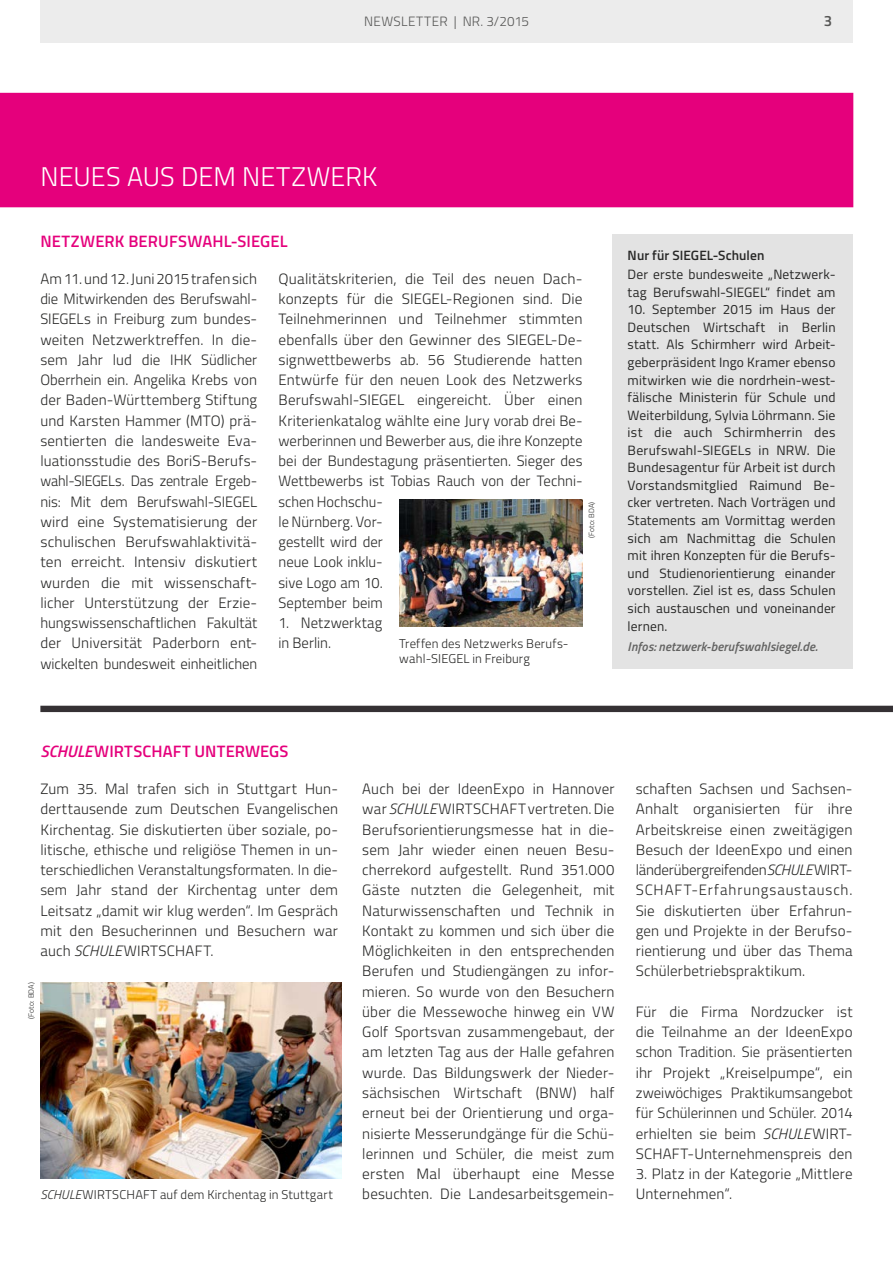
<style>
.page{position:relative;width:893px;height:1263px;background:#fff}
.page>*{position:absolute;margin:0;border:0;box-sizing:border-box;transform-origin:0 0}
.t1{font:300 27px "Titillium";color:#fff}
.t2{font:600 16.5px "Titillium";letter-spacing:.01em;color:#e5007c}
.t3{font:300 15px/20.2px "Titillium";letter-spacing:.01em;color:#272726}
.t4{font:600 15px "Titillium";color:#565655}
.t5{font:13.5px/17.5px "Titillium";letter-spacing:.01em;color:#272726}
.t6{font:300 13.5px "Titillium";letter-spacing:.015em;color:#565655}
.t7{font:600 13.5px "Titillium";letter-spacing:.005em;color:#272726}
.t8{font:300 12.75px "Titillium";letter-spacing:.015em;color:#272726}
.t9{font:italic 600 12.75px "Titillium";letter-spacing:.01em;color:#626261}
.t10{font:300 7.5px "Titillium";letter-spacing:.025em;color:#272726}
.s1{font-style:italic}
</style>
<div class="page">
<div style="left:40px;top:0;width:813px;height:43px;background:#ececec"></div>
<div style="left:0;top:93px;width:853px;height:114px;background:#e5007c"></div>
<div style="left:40px;top:706px;width:853px;height:6px;background:#353134"></div>
<div style="left:612px;top:234px;width:241px;height:434px;background:#e3e3e3"></div>
<img style="left:400px;top:500px;width:183px;height:126px">
<img style="left:40px;top:982px;width:302px;height:197px">
<p class="t6" style="left:364px;top:12px;width:166px">NEWSLETTER | NR. 3/2015</p>
<p class="t4" style="left:824px;top:9px;width:10px">3</p>
<h1 class="t1" style="left:41px;top:157px;width:338px">NEUES AUS DEM NETZWERK</h1>
<p class="t2" style="left:40px;top:229px;width:249px">NETZWERK BERUFSWAHL-SIEGEL</p>
<p class="t3" style="left:40px;top:268px;width:218px">Am 11. und 12. Juni 2015 trafen sich die Mitwirkenden des Berufswahl-SIEGELs in Freiburg zum bundes&shy;weiten Netzwerktreffen. In die&shy;sem Jahr lud die IHK Südlicher Oberrhein ein. Angelika Krebs von der Baden-Württemberg Stiftung und Karsten Hammer (MTO) prä&shy;sentierten die landesweite Eva&shy;luationsstudie des BoriS-Berufs&shy;wahl-SIEGELs. Das zentrale Ergeb&shy;nis: Mit dem Berufswahl-SIEGEL wird eine Systematisierung der schulischen Berufswahlaktivitä&shy;ten erreicht. Intensiv diskutiert wurden die mit wissenschaft&shy;licher Unterstützung der Erzie&shy;hungswissenschaftlichen Fakultät der Universität Paderborn ent&shy;wickelten bundesweit einheitlichen</p>
<p class="t7" style="left:628px;top:245px;width:138px">Nur für SIEGEL-Schulen</p>
<p class="t5" style="left:628px;top:265px;width:209px">Der erste bundesweite „Netzwerk&shy;tag Berufswahl-SIEGEL“ findet am</p>
<p class="t5" style="left:628px;top:300px;width:209px;text-align:justify">10. September 2015 im Haus der Deutschen Wirtschaft in Berlin statt. Als Schirmherr wird Arbeit&shy;geberpräsident Ingo Kramer ebenso mitwirken wie die nordrhein-west&shy;fälische Ministerin für Schule und Weiterbildung, Sylvia Löhrmann. Sie ist die auch Schirmherrin des Berufswahl-SIEGELs in NRW. Die Bundesagentur für Arbeit ist durch Vorstandsmitglied Raimund Be&shy;cker vertreten. Nach Vorträgen und Statements am Vormittag werden sich am Nachmittag die Schulen mit ihren Konzepten für die Berufs&shy;und Studienorientierung einander vorstellen. Ziel ist es, dass Schulen sich austauschen und voneinander lernen.</p>
<p class="t3" style="left:278px;top:268px;width:306px">Qualitätskriterien, die Teil des neuen Dach&shy;konzepts für die SIEGEL-Regionen sind. Die Teilnehmerinnen und Teilnehmer stimmten ebenfalls über den Gewinner des SIEGEL-De&shy;signwettbewerbs ab. 56 Studierende hatten Entwürfe für den neuen Look des Netzwerks Berufswahl-SIEGEL eingereicht. Über einen Kriterienkatalog wählte eine Jury vorab drei Be&shy;werberinnen und Bewerber aus, die ihre Konzepte bei der Bundestagung präsentierten. Sieger des Wettbewerbs ist Tobias Rauch von der Techni&shy;schen Hochschu-<br>le Nürnberg. Vor-<br>gestellt wird der<br>neue Look inklu-<br>sive Logo am 10.<br>September beim</p>
<p class="t3" style="left:279px;top:612px;width:105px">1. Netzwerktag in Berlin.</p>
<p class="t10" style="left:586px;top:538px;width:38px;rotate:-90deg">(Foto: BDA)</p>
<p class="t8" style="left:399px;top:635px;width:171px">Treffen des Netzwerks Berufs-</p>
<p class="t9" style="left:628px;top:637px;width:191px">Infos: netzwerk-berufswahlsiegel.de.</p>
<p class="t8" style="left:399px;top:650px;width:132px">wahl-SIEGEL in Freiburg</p>
<p class="t2" style="left:40px;top:738px;width:249px"><span class="s1">SCHULE</span>WIRTSCHAFT UNTERWEGS</p>
<p class="t3" style="left:40px;top:778px;width:299px;text-align:justify">Zum 35. Mal trafen sich in Stuttgart Hun&shy;derttausende zum Deutschen Evangelischen Kirchentag. Sie diskutierten über soziale, po&shy;litische, ethische und religiöse Themen in un&shy;terschiedlichen Veranstaltungsformaten. In die&shy;sem Jahr stand der Kirchentag unter dem Leitsatz „damit wir klug werden“. Im Gespräch mit den Besucherinnen und Besuchern war auch <span class="s1">SCHULE</span>WIRTSCHAFT.</p>
<p class="t10" style="left:26px;top:1019px;width:38px;rotate:-90deg">(Foto: BDA)</p>
<p class="t8" style="left:40px;top:1185px;width:294px"><span class="s1">SCHULE</span>WIRTSCHAFT auf dem Kirchentag in Stuttgart</p>
<p class="t3" style="left:362px;top:778px;width:254px;text-align:justify">Auch bei der IdeenExpo in Hannover war <span class="s1">SCHULE</span>WIRTSCHAFT vertreten. Die Berufsorientierungsmesse hat in die&shy;sem Jahr wieder einen neuen Besu&shy;cherrekord aufgestellt. Rund 351.000<br>Gäste nutzten die Gelegenheit, mit Naturwissenschaften und Technik in Kontakt zu kommen und sich über die Möglichkeiten in den entsprechenden Berufen und Studiengängen zu infor&shy;mieren. So wurde von den Besuchern über die Messewoche hinweg ein VW Golf Sportsvan zusammengebaut, der am letzten Tag aus der Halle gefahren wurde. Das Bildungswerk der Nieder&shy;sächsischen Wirtschaft (BNW) half erneut bei der Orientierung und orga&shy;nisierte Messerundgänge für die Schü&shy;lerinnen und Schüler, die meist zum ersten Mal überhaupt eine Messe besuchten. Die Landesarbeitsgemein-</p>
<p class="t3" style="left:636px;top:778px;width:218px">schaften Sachsen und Sachsen-<br>Anhalt organisierten für ihre<br>Arbeitskreise einen zweitägigen<br>Besuch der IdeenExpo und einen länderübergreifenden <span class="s1">SCHULE</span>WIRT-<br>SCHAFT-Erfahrungsaustausch.<br>Sie diskutierten über Erfahrun&shy;gen und Projekte in der Berufso&shy;rientierung und über das Thema<br>Schülerbetriebspraktikum.</p>
<p class="t3" style="left:636px;top:1001px;width:218px;text-align:justify">Für die Firma Nordzucker ist die Teilnahme an der IdeenExpo schon Tradition. Sie präsentierten ihr Projekt „Kreiselpumpe“, ein zweiwöchiges Praktikumsangebot für Schülerinnen und Schüler. 2014 erhielten sie beim <span class="s1">SCHULE</span>WIRT-SCHAFT-Unternehmenspreis den</p>
<p class="t3" style="left:636px;top:1163px;width:218px">3. Platz in der Kategorie „Mittlere<br>Unternehmen“.</p>
</div>
